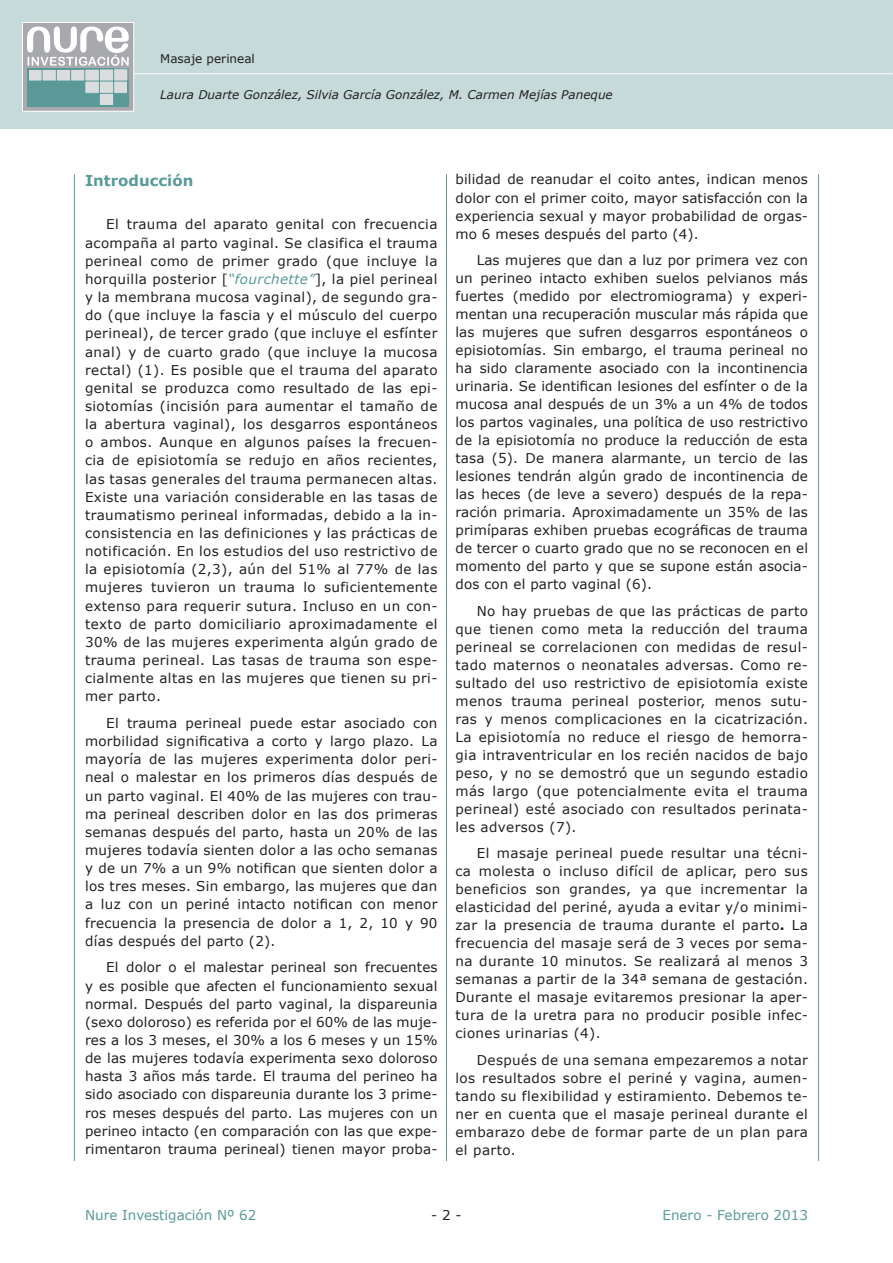
<style>
.page{position:relative;width:893px;height:1263px;background:#fff}
.page>*{position:absolute;margin:0;border:0;box-sizing:border-box;transform-origin:0 0}
.t1{font:18px "Times";color:#fff}
.TITULO_1{font:700 15px "Verdana";color:#599a98}
.Texto{font:13.5px/18px "Verdana";letter-spacing:.02em;color:#231f20;text-align:justify}
.Texto_5{font:13.5px/18.1px "Verdana";letter-spacing:.03em;color:#231f20;text-align:justify}
.t2{font:13.5px "Verdana";color:#599a98}
.t3{font:italic 12px "Verdana";color:#231f20}
.t4{font:12px "Verdana";color:#231f20}
.s1{font-style:italic;color:#599a98}
.s2{font-weight:700}
</style>
<div class="page">
<div style="left:0;top:0;width:893px;height:128px;background:#c5dad9"></div>
<div style="left:22px;top:23px;width:112px;height:88px;background:#a8a9ad"></div>
<svg style="left:27px;top:27px;width:102px;height:80px"></svg>
<div style="left:22px;top:22px;width:112px;height:90px;border:1px solid #fff"></div>
<hr style="left:446px;top:174px;width:1px;height:987px;background:#599a98">
<hr style="left:74px;top:174px;width:1px;height:987px;background:#599a98">
<hr style="left:818px;top:174px;width:1px;height:987px;background:#599a98">
<p class="t4" style="left:160px;top:51px;width:96px">Masaje perineal</p>
<p class="t3" style="left:160px;top:87px;width:454px">Laura Duarte González, Silvia García González, M. Carmen Mejías Paneque</p>
<p class="t1" style="left:56px;top:56px;width:838px">_____________________________________________________________________________________________</p>
<p class="TITULO_1" style="left:85px;top:171px;width:110px">Introducción</p>
<p class="Texto_5" style="left:85px;top:215px;width:354px;text-indent:21px">El trauma del aparato genital con frecuencia acompaña al parto vaginal. Se clasifica el trauma perineal como de primer grado (que incluye la horquilla posterior [<span class="s1">“fourchette”</span>], la piel perineal y la membrana mucosa vaginal), de segundo gra&shy;do (que incluye la fascia y el músculo del cuerpo perineal), de tercer grado (que incluye el esfínter anal) y de cuarto grado (que incluye la mucosa rectal) (1). Es posible que el trauma del aparato genital se produzca como resultado de las epi&shy;siotomías (incisión para aumentar el tamaño de la abertura vaginal), los desgarros espontáneos o ambos. Aunque en algunos países la frecuen&shy;cia de episiotomía se redujo en años recientes, las tasas generales del trauma permanecen altas.<br>Existe una variación considerable en las tasas de traumatismo perineal informadas, debido a la in&shy;consistencia en las definiciones y las prácticas de notificación. En los estudios del uso restrictivo de la episiotomía (2,3), aún del 51% al 77% de las mujeres tuvieron un trauma lo suficientemente extenso para requerir sutura. Incluso en un con&shy;texto de parto domiciliario aproximadamente el 30% de las mujeres experimenta algún grado de trauma perineal. Las tasas de trauma son espe&shy;cialmente altas en las mujeres que tienen su pri&shy;mer parto.</p>
<p class="Texto" style="left:85px;top:713px;width:354px;text-indent:21px">El trauma perineal puede estar asociado con morbilidad significativa a corto y largo plazo. La mayoría de las mujeres experimenta dolor peri&shy;neal o malestar en los primeros días después de un parto vaginal. El 40% de las mujeres con trau&shy;ma perineal describen dolor en las dos primeras semanas después del parto, hasta un 20% de las mujeres todavía sienten dolor a las ocho semanas y de un 7% a un 9% notifican que sienten dolor a los tres meses. Sin embargo, las mujeres que dan a luz con un periné intacto notifican con menor frecuencia la presencia de dolor a 1, 2, 10 y 90 días después del parto (2).</p>
<p class="Texto" style="left:85px;top:958px;width:354px;text-indent:21px">El dolor o el malestar perineal son frecuentes y es posible que afecten el funcionamiento sexual normal. Después del parto vaginal, la dispareunia (sexo doloroso) es referida por el 60% de las muje&shy;res a los 3 meses, el 30% a los 6 meses y un 15% de las mujeres todavía experimenta sexo doloroso hasta 3 años más tarde. El trauma del perineo ha sido asociado con dispareunia durante los 3 prime&shy;ros meses después del parto. Las mujeres con un perineo intacto (en comparación con las que expe&shy;rimentaron trauma perineal) tienen mayor proba-</p>
<p class="Texto" style="left:455px;top:170px;width:354px">bilidad de reanudar el coito antes, indican menos dolor con el primer coito, mayor satisfacción con la experiencia sexual y mayor probabilidad de orgas&shy;mo 6 meses después del parto (4).</p>
<p class="Texto" style="left:455px;top:251px;width:354px;text-indent:21px">Las mujeres que dan a luz por primera vez con un perineo intacto exhiben suelos pelvianos más fuertes (medido por electromiograma) y experi&shy;mentan una recuperación muscular más rápida que las mujeres que sufren desgarros espontáneos o episiotomías. Sin embargo, el trauma perineal no ha sido claramente asociado con la incontinencia urinaria. Se identifican lesiones del esfínter o de la mucosa anal después de un 3% a un 4% de todos los partos vaginales, una política de uso restrictivo de la episiotomía no produce la reducción de esta tasa (5). De manera alarmante, un tercio de las lesiones tendrán algún grado de incontinencia de las heces (de leve a severo) después de la repa&shy;ración primaria. Aproximadamente un 35% de las primíparas exhiben pruebas ecográficas de trauma de tercer o cuarto grado que no se reconocen en el momento del parto y que se supone están asocia&shy;dos con el parto vaginal (6).</p>
<p class="Texto" style="left:455px;top:601px;width:354px;text-indent:21px">No hay pruebas de que las prácticas de parto que tienen como meta la reducción del trauma perineal se correlacionen con medidas de resul&shy;tado maternos o neonatales adversas. Como re&shy;sultado del uso restrictivo de episiotomía existe menos trauma perineal posterior, menos sutu&shy;ras y menos complicaciones en la cicatrización.<br>La episiotomía no reduce el riesgo de hemorra&shy;gia intraventricular en los recién nacidos de bajo peso, y no se demostró que un segundo estadio más largo (que potencialmente evita el trauma perineal) esté asociado con resultados perinata&shy;les adversos (7).</p>
<p class="Texto" style="left:455px;top:844px;width:354px;text-indent:21px">El masaje perineal puede resultar una técni&shy;ca molesta o incluso difícil de aplicar, pero sus beneficios son grandes, ya que incrementar la elasticidad del periné, ayuda a evitar y/o minimi&shy;zar la presencia de trauma durante el parto<span class="s2">.</span> La frecuencia del masaje será de 3 veces por sema&shy;na durante 10 minutos. Se realizará al menos 3 semanas a partir de la 34ª semana de gestación.<br>Durante el masaje evitaremos presionar la aper&shy;tura de la uretra para no producir posible infec&shy;ciones urinarias (4).</p>
<p class="Texto" style="left:455px;top:1050px;width:354px;text-indent:21px">Después de una semana empezaremos a notar los resultados sobre el periné y vagina, aumen&shy;tando su flexibilidad y estiramiento. Debemos te&shy;ner en cuenta que el masaje perineal durante el embarazo debe de formar parte de un plan para el parto.</p>
<p class="t2" style="left:85px;top:1207px;width:173px">Nure Investigación Nº 62</p>
<p class="Texto_5" style="left:431px;top:1206px;width:32px">- 2 -</p>
<p class="t2" style="left:662px;top:1207px;width:147px">Enero - Febrero 2013</p>
</div>
